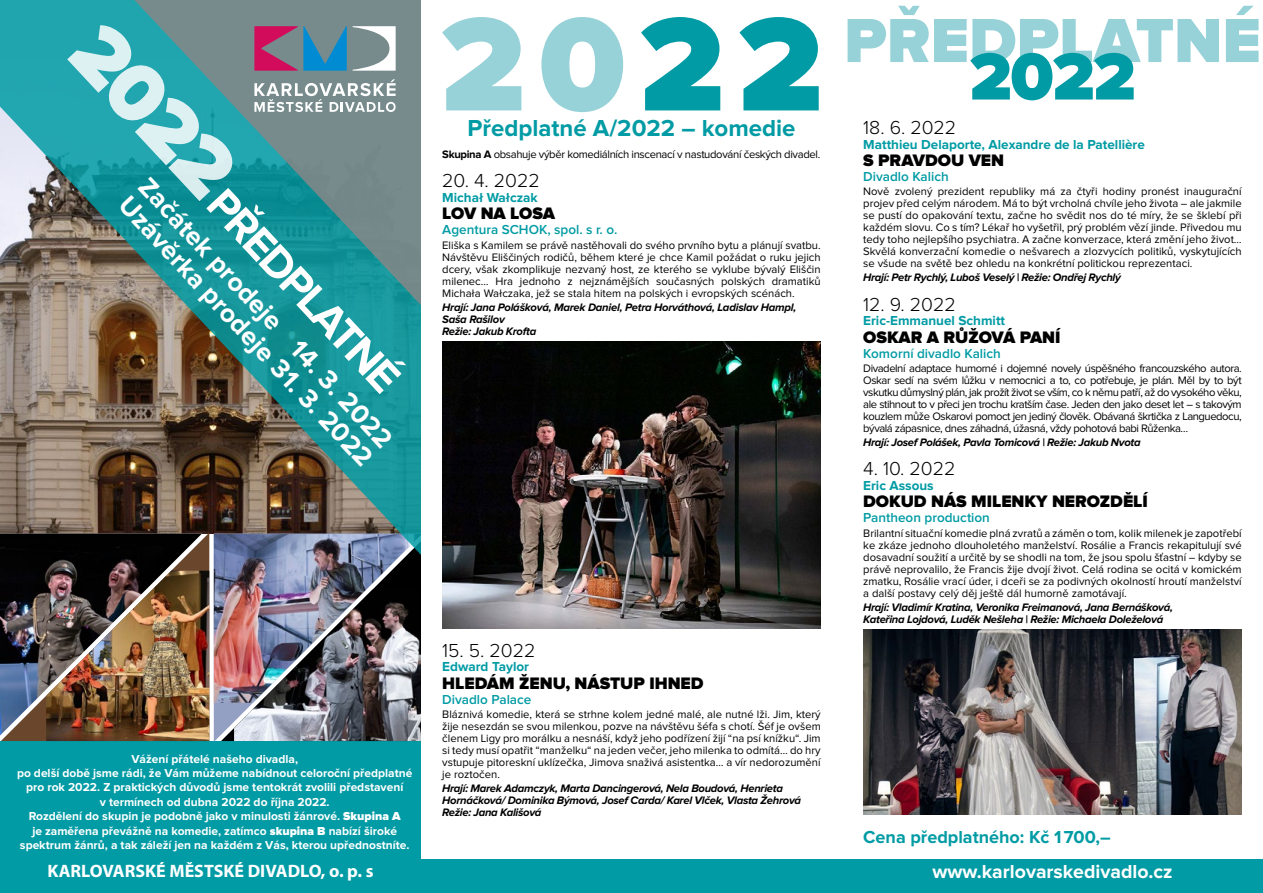
<style>
.page{position:relative;width:1263px;height:893px;background:#fff}
.page>*{position:absolute;margin:0;border:0;box-sizing:border-box;transform-origin:0 0}
.t1{font:900 138px "Proxima Nova";color:#96d2d8}
.t2{font:900 84px "Proxima Nova";color:#fff}
.t3{font:900 69px "Proxima Nova";color:#009ba4}
.t4{font:900 64.5px "Proxima Nova";color:#96d2d8}
.t5{font:700 44.85px "Proxima Nova";color:#fff}
.t6{font:700 27px/27px "Proxima Nova";color:#fff}
.t7{font:700 24px "Proxima Nova";color:#009ba4}
.t8{font:300 19.5px "Proxima Nova";color:#000}
.t9{font:700 19.5px "Proxima Nova";color:#fff}
.t10{font:700 18px "Myriad Pro";color:#fff}
.t11{font:700 18px "Proxima Nova";color:#009ba4}
.t12{font:900 17.25px "Proxima Nova";color:#000}
.t13{font:700 13.5px "Proxima Nova";color:#009ba4}
.t14{font:600 13.5px "Proxima Nova";color:#009ba4}
.t15{font:700 12px/14.4px "Proxima Nova";color:#fff;text-align:center}
.t16{font:11.25px/12px "Proxima Nova";color:#000;text-align:justify}
.t17{font:italic 700 11.25px/12px "Proxima Nova";letter-spacing:-.025em;color:#000}
.t18{font:11.25px "Proxima Nova";letter-spacing:-.03em;color:#000}
.s1{font-weight:900}
.s2{color:#009ba4}
.s3{font-weight:700}
</style>
<div class="page">
<div style="left:0;top:857px;width:421px;height:36px;background:#009ba4"></div>
<div style="left:0;top:741px;width:421px;height:126px;background:#009ba4"></div>
<img style="left:0;top:587px;width:421px;height:155px">
<img style="left:234px;top:590px;width:187px;height:151px">
<img style="left:0;top:0;width:421px;height:587px">
<svg style="left:60px;top:0;width:361px;height:392px;background:#428d8e"></svg>
<svg style="left:254px;top:26px;width:142px;height:45px;background:#81819d"></svg>
<svg style="left:254px;top:79px;width:142px;height:33px"></svg>
<img style="left:442px;top:341px;width:379px;height:287px">
<div style="left:421px;top:859px;width:421px;height:34px;background:#009ba4"></div>
<img style="left:863px;top:629px;width:379px;height:186px">
<div style="left:842px;top:859px;width:421px;height:34px;background:#009ba4"></div>
<h2 class="t2" style="left:113px;top:12px;width:201px;rotate:47deg">2022</h2>
<h3 class="t6" style="left:152px;top:173px;width:360px;rotate:47deg">Začátek prodeje 14. 3. 2022<br>Uzávěrka prodeje 31. 3. 2022</h3>
<h3 class="t5" style="left:230px;top:182px;width:261px;rotate:47deg">PŘEDPLATNÉ</h3>
<p class="t15" style="left:17px;top:752px;width:397px">Vážení přátelé našeho divadla,<br>po delší době jsme rádi, že Vám můžeme nabídnout celoroční předplatné pro rok 2022. Z praktických důvodů jsme tentokrát zvolili představení<br>v termínech od dubna 2022 do října 2022.<br>Rozdělení do skupin je podobně jako v minulosti žánrové. <span class="s1">Skupina A<br></span>je zaměřena převážně na komedie, zatímco <span class="s1">skupina B</span> nabízí široké spektrum žánrů, a tak záleží jen na každém z Vás, kterou upřednostníte.</p>
<h3 class="t10" style="left:47px;top:859px;width:328px">KARLOVARSKÉ MĚSTSKÉ DIVADLO, o. p. s</h3>
<h1 class="t1" style="left:440px;top:1px;width:383px">20<span class="s2">22</span></h1>
<h3 class="t7" style="left:467px;top:117px;width:330px">Předplatné A/2022 – komedie</h3>
<p class="t18" style="left:442px;top:149px;width:379px"><span class="s3">Skupina A</span> obsahuje výběr komediálních inscenací v nastudování českých divadel.</p>
<h3 class="t8" style="left:442px;top:172px;width:99px">20. 4. 2022</h3>
<p class="t13" style="left:442px;top:191px;width:97px">Michał Wałczak</p>
<h3 class="t12" style="left:442px;top:206px;width:114px">LOV NA LOSA</h3>
<p class="t14" style="left:442px;top:224px;width:177px">Agentura SCHOK, spol. s r. o.</p>
<p class="t16" style="left:442px;top:239px;width:380px">Eliška s Kamilem se právě nastěhovali do svého prvního bytu a plánují svatbu.<br>Návštěvu Eliščiných rodičů, během které je chce Kamil požádat o ruku jejich dcery, však zkomplikuje nezvaný host, ze kterého se vyklube bývalý Eliščin milenec… Hra jednoho z nejznámějších současných polských dramatiků Michała Wałczaka, jež se stala hitem na polských i evropských scénách.</p>
<p class="t17" style="left:442px;top:301px;width:355px">Hrají: Jana Polášková, Marek Daniel, Petra Horváthová, Ladislav Hampl,<br>Saša Rašilov<br>Režie: Jakub Krofta</p>
<h3 class="t8" style="left:442px;top:641px;width:95px">15. 5. 2022</h3>
<p class="t13" style="left:442px;top:661px;width:88px">Edward Taylor</p>
<h3 class="t12" style="left:442px;top:675px;width:263px">HLEDÁM ŽENU, NÁSTUP IHNED</h3>
<p class="t14" style="left:442px;top:693px;width:91px">Divadlo Palace</p>
<p class="t16" style="left:442px;top:709px;width:380px">Bláznivá komedie, která se strhne kolem jedné malé, ale nutné lži. Jim, který žije nesezdán se svou milenkou, pozve na návštěvu šéfa s chotí. Šéf je ovšem členem Ligy pro morálku a nesnáší, když jeho podřízení žijí “na psí knížku“. Jim si tedy musí opatřit “manželku“ na jeden večer, jeho milenka to odmítá… do hry vstupuje pitoreskní uklízečka, Jimova snaživá asistentka… a vír nedorozumění je roztočen.</p>
<p class="t17" style="left:442px;top:783px;width:360px">Hrají: Marek Adamczyk, Marta Dancingerová, Nela Boudová, Henrieta<br>Hornáčková/ Dominika Býmová, Josef Carda/ Karel Vlček, Vlasta Žehrová<br>Režie: Jana Kališová</p>
<h3 class="t4" style="left:844px;top:11px;width:418px">PŘEDPLATNÉ</h3>
<h3 class="t3" style="left:969px;top:45px;width:168px">2022</h3>
<h3 class="t8" style="left:863px;top:118px;width:95px">18. 6. 2022</h3>
<p class="t13" style="left:863px;top:138px;width:283px">Matthieu Delaporte, Alexandre de la Patellière</p>
<h3 class="t12" style="left:863px;top:152px;width:142px">S PRAVDOU VEN</h3>
<p class="t14" style="left:863px;top:170px;width:87px">Divadlo Kalich</p>
<p class="t16" style="left:863px;top:186px;width:380px">Nově zvolený prezident republiky má za čtyři hodiny pronést inaugurační projev před celým národem. Má to být vrcholná chvíle jeho života – ale jakmile se pustí do opakování textu, začne ho svědit nos do té míry, že se šklebí při každém slovu. Co s tím? Lékař ho vyšetřil, prý problém vězí jinde. Přivedou mu tedy toho nejlepšího psychiatra. A začne konverzace, která změní jeho život… Skvělá konverzační komedie o nešvarech a zlozvycích politiků, vyskytujících se všude na světě bez ohledu na konkrétní politickou reprezentaci.</p>
<p class="t17" style="left:863px;top:272px;width:259px">Hrají: Petr Rychlý, Luboš Veselý | Režie: Ondřej Rychlý</p>
<h3 class="t8" style="left:863px;top:295px;width:94px">12. 9. 2022</h3>
<p class="t13" style="left:863px;top:315px;width:143px">Eric-Emmanuel Schmitt</p>
<h3 class="t12" style="left:863px;top:329px;width:199px">OSKAR A RŮŽOVÁ PANÍ</h3>
<p class="t14" style="left:863px;top:347px;width:139px">Komorní divadlo Kalich</p>
<p class="t16" style="left:863px;top:362px;width:380px">Divadelní adaptace humorné i dojemné novely úspěšného francouzského autora.<br>Oskar sedí na svém lůžku v nemocnici a to, co potřebuje, je plán. Měl by to být vskutku důmyslný plán, jak prožít život se vším, co k němu patří, až do vysokého věku, ale stihnout to v přeci jen trochu kratším čase. Jeden den jako deset let – s takovým kouzlem může Oskarovi pomoct jen jediný člověk. Obávaná škrtička z Languedocu, bývalá zápasnice, dnes záhadná, úžasná, vždy pohotová babi Růženka…</p>
<p class="t17" style="left:863px;top:437px;width:279px">Hrají: Josef Polášek, Pavla Tomicová | Režie: Jakub Nvota</p>
<h3 class="t8" style="left:863px;top:460px;width:94px">4. 10. 2022</h3>
<p class="t13" style="left:863px;top:479px;width:72px">Eric Assous</p>
<h3 class="t12" style="left:863px;top:494px;width:286px">DOKUD NÁS MILENKY NEROZDĚLÍ</h3>
<p class="t14" style="left:863px;top:512px;width:128px">Pantheon production</p>
<p class="t16" style="left:863px;top:527px;width:380px">Brilantní situační komedie plná zvratů a záměn o tom, kolik milenek je zapotřebí ke zkáze jednoho dlouholetého manželství. Rosálie a Francis rekapitulují své dosavadní soužití a určitě by se shodli na tom, že jsou spolu šťastní – kdyby se právě neprovalilo, že Francis žije dvojí život. Celá rodina se ocitá v komickém zmatku, Rosálie vrací úder, i dceři se za podivných okolností hroutí manželství a další postavy celý děj ještě dál humorně zamotávají.</p>
<p class="t17" style="left:863px;top:601px;width:311px">Hrají: Vladimír Kratina, Veronika Freimanová, Jana Bernášková,<br>Kateřina Lojdová, Luděk Nešleha | Režie: Michaela Doleželová</p>
<h3 class="t11" style="left:863px;top:829px;width:249px">Cena předplatného: Kč 1700,–</h3>
<h3 class="t9" style="left:932px;top:863px;width:242px">www.karlovarskedivadlo.cz</h3>
</div>
